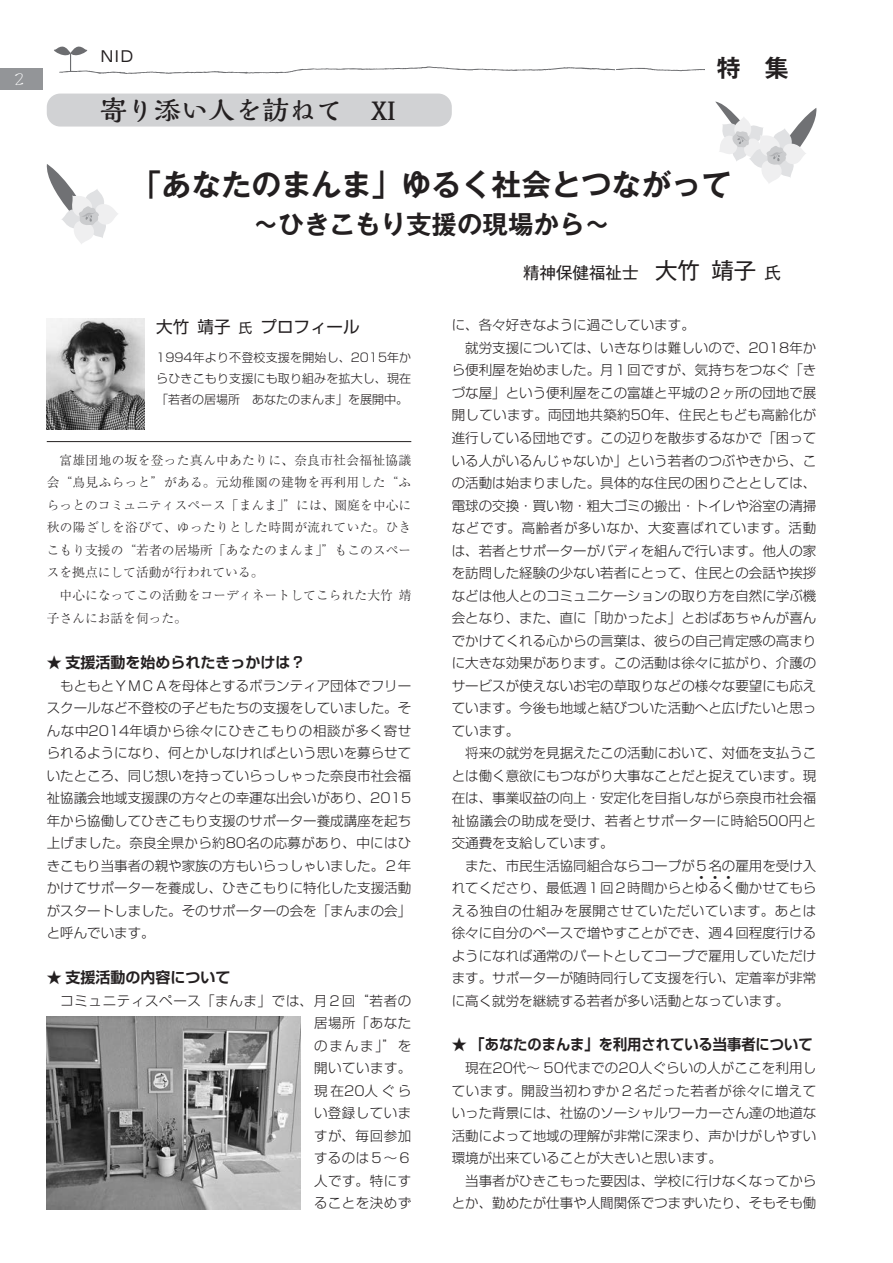
<style>
.page{position:relative;width:893px;height:1263px;background:#fff}
.page>*{position:absolute;margin:0;border:0;box-sizing:border-box;transform-origin:0 0}
.t1{font:700 30px "Gothic MB101 Pro De";color:#231f20}
.t2{font:700 27px "Kaimin So Std";color:#231f20}
.t3{font:700 25.5px "Gothic MB101 Pro De";color:#231f20}
.t4{font:700 24px "Gothic MB101 Pro De";color:#231f20}
.t5{font:16.5px "Gothic MB101 Pro";color:#231f20}
.t6{font:16.5px "Shin Go Pro";color:#231f20}
.t7{font:16.5px "DF Ribon W2 WIN RKSJ H";color:#fff;scale:1.3 1}
.t8{font:700 15px "Shin Go Pro De";color:#231f20}
.t9{font:14.85px "UD Shin Go Pro Regular 90 msp RKSJ H";color:#231f20}
.t10{font:300 13.5px/22.5px "Shin Go Pro";color:#231f20;text-align:justify}
.t11{font:300 13.5px "Shin Go Pro";letter-spacing:.025em;color:#231f20}
.t12{font:300 13.5px "Shin Go Pro";letter-spacing:.035em;color:#231f20}
.t13{font:300 13.5px "Shin Go Pro";letter-spacing:.045em;color:#231f20}
.t14{font:300 12.75px/22.5px "Ryumin Pro";letter-spacing:.005em;color:#231f20;text-align:justify}
.t15{font:300 12px/21px "Shin Go Pro";letter-spacing:.015em;color:#231f20;text-align:justify}
.t16{font:6.75px "Kenten Generic";color:#231f20}
.s1{font-size:22.5px}
.s2{font-size:13.5px}
</style>
<div class="page">
<svg style="left:54px;top:46px;width:651px;height:28px"></svg>
<div style="left:0;top:68px;width:43px;height:21px;background:#939598"></div>
<div style="left:47px;top:94px;width:405px;height:33px;background:#d1d2d4;border-radius:14px"></div>
<hr style="left:47px;top:441px;width:364px;height:1px;background:#231f20">
<img style="left:47px;top:319px;width:97px;height:111px">
<img style="left:47px;top:1016px;width:253px;height:194px">
<svg style="left:715px;top:102px;width:102px;height:81px"></svg>
<svg style="left:46px;top:164px;width:72px;height:80px"></svg>
<p class="t7" style="left:14px;top:70px;width:10px">2</p>
<p class="t9" style="left:101px;top:45px;width:34px">NID</p>
<h2 class="t2" style="left:100px;top:92px;width:298px">寄り添い人を訪ねて　Ⅺ</h2>
<h3 class="t4" style="left:717px;top:48px;width:73px">特　集</h3>
<h1 class="t1" style="left:132px;top:159px;width:601px">「あなたのまんま」ゆるく社会とつながって</h1>
<h3 class="t3" style="left:253px;top:203px;width:359px">～ひきこもり支援の現場から～</h3>
<p class="t5" style="left:523px;top:258px;width:260px">精神保健福祉士　<span class="s1">大竹靖子</span>氏</p>
<p class="t6" style="left:156px;top:313px;width:205px">大竹靖子 <span class="s2">氏</span> プロフィール</p>
<p class="t15" style="left:156px;top:346px;width:257px">1994年より不登校支援を開始し、2015年からひきこもり支援にも取り組みを拡大し、現在「若者の居場所　あなたのまんま」を展開中。</p>
<p class="t14" style="left:47px;top:448px;width:366px;text-indent:13px">富雄団地の坂を登った真ん中あたりに、奈良市社会福祉協議会“鳥見ふらっと”がある。元幼稚園の建物を再利用した“ふらっとのコミュニティスペース「まんま」”には、園庭を中心に秋の陽ざしを浴びて、ゆったりとした時間が流れていた。ひきこもり支援の“若者の居場所「あなたのまんま」”もこのスペースを拠点にして活動が行われている。</p>
<p class="t14" style="left:47px;top:582px;width:366px;line-height:23.1px;text-indent:13px">中心になってこの活動をコーディネートしてこられた大竹 靖子さんにお話を伺った。</p>
<p class="t8" style="left:47px;top:650px;width:260px">★ 支援活動を始められたきっかけは？</p>
<p class="t10" style="left:47px;top:672px;width:366px;text-indent:14px">もともとＹＭＣＡを母体とするボランティア団体でフリースクールなど不登校の子どもたちの支援をしていました。そんな中2014年頃から徐々にひきこもりの相談が多く寄せられるようになり、何とかしなければという思いを募らせていたところ、同じ想いを持っていらっしゃった奈良市社会福祉協議会地域支援課の方々との幸運な出会いがあり、2015年から協働してひきこもり支援のサポーター養成講座を起ち上げました。奈良全県から約80名の応募があり、中にはひきこもり当事者の親や家族の方もいらっしゃいました。２年かけてサポーターを養成し、ひきこもりに特化した支援活動がスタートしました。そのサポーターの会を「まんまの会」と呼んでいます。</p>
<p class="t8" style="left:47px;top:965px;width:185px">★ 支援活動の内容について</p>
<p class="t10" style="left:314px;top:987px;width:99px;text-indent:-254px">コミュニティスペース「まんま」では、月２回“若者の居場所「あなたのまんま」”を開いています。現在20人ぐらい登録していますが、毎回参加するのは５～６人です。特にすることを決めず</p>
<p class="t10" style="left:452px;top:312px;width:244px">に、各々好きなように過ごしています。</p>
<p class="t10" style="left:465px;top:335px;width:353px">就労支援については、いきなりは難しいので、2018年か</p>
<p class="t10" style="left:452px;top:357px;width:366px">ら便利屋を始めました。月１回ですが、気持ちをつなぐ「き</p>
<p class="t10" style="left:452px;top:380px;width:366px">づな屋」という便利屋をこの富雄と平城の２ヶ所の団地で展</p>
<p class="t11" style="left:452px;top:404px;width:366px">開しています。両団地共築約50年、住民ともども高齢化が</p>
<p class="t10" style="left:452px;top:425px;width:366px">進行している団地です。この辺りを散歩するなかで「困って</p>
<p class="t10" style="left:452px;top:447px;width:366px">いる人がいるんじゃないか」という若者のつぶやきから、こ</p>
<p class="t10" style="left:452px;top:470px;width:366px">の活動は始まりました。具体的な住民の困りごととしては、</p>
<p class="t10" style="left:452px;top:492px;width:366px">電球の交換・買い物・粗大ゴミの搬出・トイレや浴室の清掃</p>
<p class="t13" style="left:452px;top:517px;width:366px">などです。高齢者が多いなか、大変喜ばれています。活動</p>
<p class="t10" style="left:452px;top:537px;width:366px">は、若者とサポーターがバディを組んで行います。他人の家</p>
<p class="t10" style="left:452px;top:560px;width:366px">を訪問した経験の少ない若者にとって、住民との会話や挨拶</p>
<p class="t10" style="left:452px;top:582px;width:366px">などは他人とのコミュニケーションの取り方を自然に学ぶ機</p>
<p class="t10" style="left:452px;top:605px;width:366px">会となり、また、直に「助かったよ」とおばあちゃんが喜ん</p>
<p class="t10" style="left:452px;top:627px;width:366px">でかけてくれる心からの言葉は、彼らの自己肯定感の高まり</p>
<p class="t10" style="left:452px;top:650px;width:366px">に大きな効果があります。この活動は徐々に拡がり、介護の</p>
<p class="t10" style="left:452px;top:672px;width:366px">サービスが使えないお宅の草取りなどの様々な要望にも応え</p>
<p class="t10" style="left:452px;top:695px;width:366px">ています。今後も地域と結びついた活動へと広げたいと思っ</p>
<p class="t10" style="left:452px;top:717px;width:69px">ています。</p>
<p class="t10" style="left:465px;top:740px;width:352px">将来の就労を見据えたこの活動において、対価を支払うこ</p>
<p class="t10" style="left:452px;top:762px;width:366px">とは働く意欲にもつながり大事なことだと捉えています。現</p>
<p class="t10" style="left:452px;top:785px;width:366px">在は、事業収益の向上・安定化を目指しながら奈良市社会福</p>
<p class="t12" style="left:452px;top:809px;width:366px">祉協議会の助成を受け、若者とサポーターに時給500円と</p>
<p class="t10" style="left:452px;top:830px;width:163px">交通費を支給しています。</p>
<p class="t10" style="left:465px;top:853px;width:352px">また、市民生活協同組合ならコープが５名の雇用を受け入</p>
<p class="t10" style="left:452px;top:875px;width:366px">れてくださり、最低週１回２時間からとゆるく働かせてもら</p>
<p class="t16" style="left:698px;top:874px;width:35px">444</p>
<p class="t10" style="left:452px;top:897px;width:366px">える独自の仕組みを展開させていただいています。あとは徐々に自分のペースで増やすことができ、週４回程度行けるようになれば通常のパートとしてコープで雇用していただけます。サポーターが随時同行して支援を行い、定着率が非常に高く就労を継続する若者が多い活動となっています。</p>
<p class="t8" style="left:452px;top:1032px;width:362px">★ 「あなたのまんま」を利用されている当事者について</p>
<p class="t10" style="left:452px;top:1055px;width:366px;text-indent:14px">現在20代～ 50代までの20人ぐらいの人がここを利用しています。開設当初わずか２名だった若者が徐々に増えていった背景には、社協のソーシャルワーカーさん達の地道な活動によって地域の理解が非常に深まり、声かけがしやすい環境が出来ていることが大きいと思います。</p>
<p class="t10" style="left:452px;top:1167px;width:366px;text-align:right">当事者がひきこもった要因は、学校に行けなくなってからとか、勤めたが仕事や人間関係でつまずいたり、そもそも働</p>
</div>
